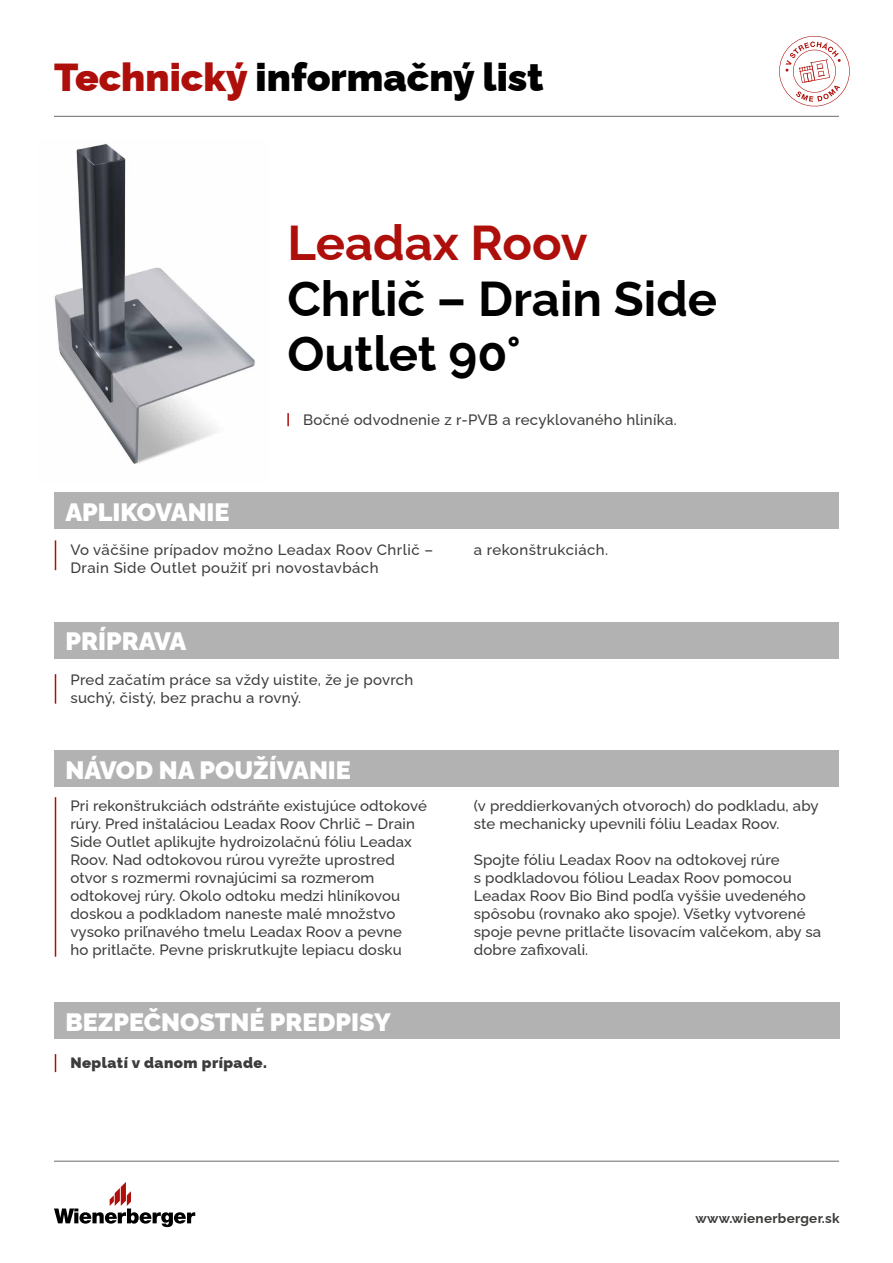
<style>
.page{position:relative;width:893px;height:1263px;background:#fff}
.page>*{position:absolute;margin:0;border:0;box-sizing:border-box;transform-origin:0 0}
.t1{font:700 48.9px/55.1px "Raleway";color:#000}
.t2{font:700 48.9px "Raleway";color:#ae0f0a}
.t3{font:900 39px "Raleway";color:#000}
.t4{font:900 25.2px "Raleway";color:#fff}
.t5{font:500 15px/18px "Raleway";letter-spacing:.01em;color:#3c3c3b}
.t6{font:500 15px/18px "Raleway";letter-spacing:.03em;color:#3c3c3b}
.t7{font:900 15px "Raleway";letter-spacing:.03em;color:#3c3c3b}
.t8{font:700 13.5px "Raleway";letter-spacing:.02em;color:#3c3c3b}
.s1{color:#ae0f0a}
</style>
<div class="page">
<hr style="left:54px;top:116px;width:785px;height:1px;background:#6b6b6a">
<svg style="left:287px;top:413px;width:2px;height:13px"></svg>
<hr style="left:55px;top:540px;width:1px;height:30px;background:#ae0f0a">
<hr style="left:55px;top:674px;width:1px;height:30px;background:#ae0f0a">
<hr style="left:55px;top:797px;width:1px;height:160px;background:#ae0f0a">
<hr style="left:54px;top:1161px;width:785px;height:1px;background:#6b6b6a">
<div style="left:54px;top:750px;width:785px;height:37px;background:#b3b2b2"></div>
<div style="left:54px;top:622px;width:785px;height:36px;background:#b3b2b2"></div>
<div style="left:54px;top:492px;width:785px;height:36px;background:#b3b2b2"></div>
<svg style="left:54px;top:1182px;width:141px;height:45px"></svg>
<svg style="left:779px;top:35px;width:71px;height:72px"></svg>
<svg style="left:55px;top:1054px;width:1px;height:18px"></svg>
<div style="left:54px;top:1002px;width:786px;height:37px;background:#b3b2b2"></div>
<img style="left:54px;top:143px;width:201px;height:321px">
<h2 class="t3" style="left:54px;top:46px;width:491px"><span class="s1">Technický</span> informačný list</h2>
<h1 class="t2" style="left:287px;top:204px;width:302px">Leadax Roov</h1>
<h1 class="t1" style="left:287px;top:265px;width:431px">Chrlič – Drain Side<br>Outlet 90°</h1>
<h3 class="t4" style="left:65px;top:492px;width:166px">APLIKOVANIE</h3>
<p class="t5" style="left:303px;top:409px;width:375px">Bočné odvodnenie z r-PVB a recyklovaného hliníka.</p>
<p class="t6" style="left:70px;top:539px;width:364px">Vo väčšine prípadov možno Leadax Roov Chrlič –<br>Drain Side Outlet použiť pri novostavbách</p>
<p class="t6" style="left:474px;top:539px;width:136px">a rekonštrukciách.</p>
<h3 class="t4" style="left:65px;top:621px;width:122px">PRÍPRAVA</h3>
<p class="t5" style="left:70px;top:669px;width:345px">Pred začatím práce sa vždy uistite, že je povrch suchý, čistý, bez prachu a rovný.</p>
<h3 class="t4" style="left:65px;top:750px;width:287px">NÁVOD NA POUŽÍVANIE</h3>
<p class="t5" style="left:70px;top:795px;width:358px">Pri rekonštrukciách odstráňte existujúce odtokové rúry. Pred inštaláciou Leadax Roov Chrlič – Drain Side Outlet aplikujte hydroizolačnú fóliu Leadax Roov. Nad odtokovou rúrou vyrežte uprostred otvor s rozmermi rovnajúcimi sa rozmerom odtokovej rúry. Okolo odtoku medzi hliníkovou doskou a podkladom naneste malé množstvo vysoko priľnavého tmelu Leadax Roov a pevne<br>ho pritlačte. Pevne priskrutkujte lepiacu dosku</p>
<p class="t5" style="left:474px;top:795px;width:346px">(v preddierkovaných otvoroch) do podkladu, aby ste mechanicky upevnili fóliu Leadax Roov.</p>
<p class="t5" style="left:474px;top:849px;width:349px">Spojte fóliu Leadax Roov na odtokovej rúre<br>s podkladovou fóliou Leadax Roov pomocou Leadax Roov Bio Bind podľa vyššie uvedeného spôsobu (rovnako ako spoje). Všetky vytvorené spoje pevne pritlačte lisovacím valčekom, aby sa dobre zafixovali.</p>
<h3 class="t4" style="left:65px;top:1002px;width:327px">BEZPEČNOSTNÉ PREDPISY</h3>
<p class="t7" style="left:70px;top:1051px;width:198px">Neplatí v danom prípade.</p>
<p class="t8" style="left:696px;top:1207px;width:145px">www.wienerberger.sk</p>
</div>
